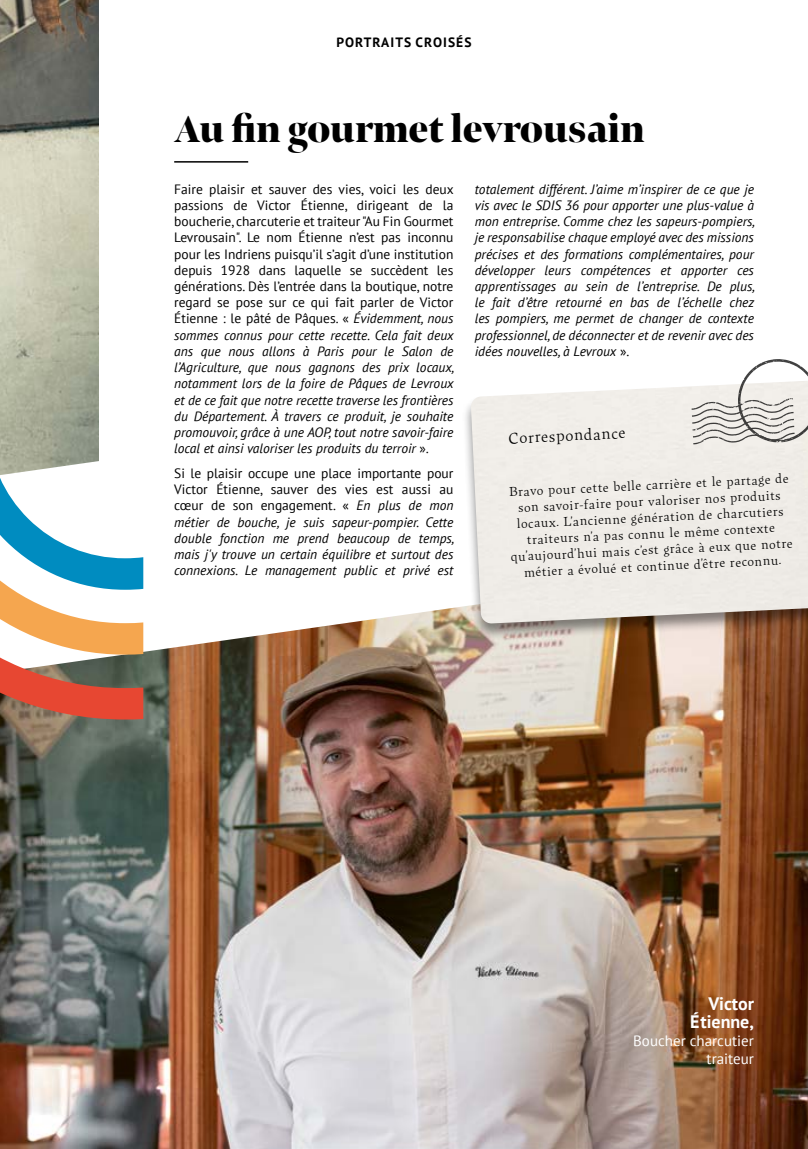
<style>
.page{position:relative;width:808px;height:1149px;background:#fff}
.page>*{position:absolute;margin:0;border:0;box-sizing:border-box;transform-origin:0 0}
.MadeInIndre_Titre{font:900 39px "Bennet Banner Condensed";color:#000}
.MadeInIndre_Titre-2{font:700 18px "PT Sans";color:#fff}
.MadeInIndre_Titre-3{font:300 16.5px "Maecenas";color:#000}
.MadeInIndre_Titre-4{font:15px/18px "PT Sans";color:#fff;text-align:right}
.Labeur_Texte{font:italic 13.5px/16.2px "PT Sans";color:#000;text-align:justify}
.Labeur_Texte-2{font:13.5px/16.2px "PT Sans";color:#000;text-align:justify}
.MadeInIndre_Titre-5{font:300 13.5px/16.2px "Maecenas";color:#000;text-align:center}
.Rubrique_Titre{font:700 13.5px "PT Sans";letter-spacing:.08em;color:#000}
.s1{font-style:italic}
.s2{font-style:normal}
</style>
<div class="page">
<img style="left:0;top:921px;width:808px;height:227px">
<img style="left:0;top:0;width:99px;height:225px">
<img style="left:0;top:225px;width:808px;height:696px">
<hr style="left:174px;top:161px;width:74px;height:1px;background:#000">
<svg style="left:0;top:428px;width:143px;height:291px"></svg>
<div style="left:462px;top:379px;width:346px;height:261px;background:#000;opacity:.45"></div>
<img style="left:471px;top:380px;width:337px;height:243px">
<svg style="left:691px;top:359px;width:117px;height:85px"></svg>
<p class="Rubrique_Titre" style="left:336px;top:34px;width:137px">PORTRAITS CROISÉS</p>
<p class="MadeInIndre_Titre" style="left:174px;top:102px;width:472px">Au fin gourmet levrousain</p>
<p class="Labeur_Texte-2" style="left:174px;top:180px;width:282px">Faire plaisir et sauver des vies, voici les deux passions de Victor Étienne, dirigeant de la boucherie, charcuterie et traiteur "Au Fin Gourmet Levrousain". Le nom Étienne n’est pas inconnu pour les Indriens puisqu’il s’agit d’une institution depuis 1928 dans laquelle se succèdent les générations. Dès l’entrée dans la boutique, notre regard se pose sur ce qui fait parler de Victor Étienne : le pâté de Pâques. « <span class="s1">Évidemment, nous sommes connus pour cette recette. Cela fait deux ans que nous allons à Paris pour le Salon de l’Agriculture, que nous gagnons des prix locaux, notamment lors de la foire de Pâques de Levroux et de ce fait que notre recette traverse les frontières du Département. À travers ce produit, je souhaite promouvoir, grâce à une AOP, tout notre savoir-faire local et ainsi valoriser les produits du terroir</span> »<span class="s1">.</span></p>
<p class="Labeur_Texte" style="left:174px;top:464px;width:282px"><span class="s2">Si le plaisir occupe une place importante pour Victor Étienne, sauver des vies est aussi au cœur de son engagement. «</span> En plus de mon métier de bouche, je suis sapeur-pompier. Cette double fonction me prend beaucoup de temps, mais j'y trouve un certain équilibre et surtout des connexions. Le management public et privé est</p>
<p class="Labeur_Texte" style="left:475px;top:180px;width:282px">totalement différent. J’aime m’inspirer de ce que je vis avec le SDIS 36 pour apporter une plus-value à mon entreprise. Comme chez les sapeurs-pompiers, je responsabilise chaque employé avec des missions précises et des formations complémentaires, pour développer leurs compétences et apporter ces apprentissages au sein de l’entreprise. De plus, le fait d’être retourné en bas de l’échelle chez les pompiers, me permet de changer de contexte professionnel, de déconnecter et de revenir avec des idées nouvelles, à Levroux <span class="s2">».</span></p>
<p class="MadeInIndre_Titre-3" style="left:508px;top:426px;width:118px;rotate:-3deg">Correspondance</p>
<p class="MadeInIndre_Titre-5" style="left:507px;top:483px;width:283px;rotate:-3deg">Bravo pour cette belle carrière et le partage de son savoir-faire pour valoriser nos produits locaux. L’ancienne génération de charcutiers traiteurs n’a pas connu le même contexte qu’aujourd’hui mais c’est grâce à eux que notre métier a évolué et continue d’être reconnu.</p>
<p class="MadeInIndre_Titre-2" style="left:708px;top:991px;width:47px">Victor</p>
<p class="MadeInIndre_Titre-2" style="left:690px;top:1009px;width:65px">Étienne,</p>
<p class="MadeInIndre_Titre-4" style="left:633px;top:1030px;width:122px">Boucher charcutier traiteur</p>
</div>
